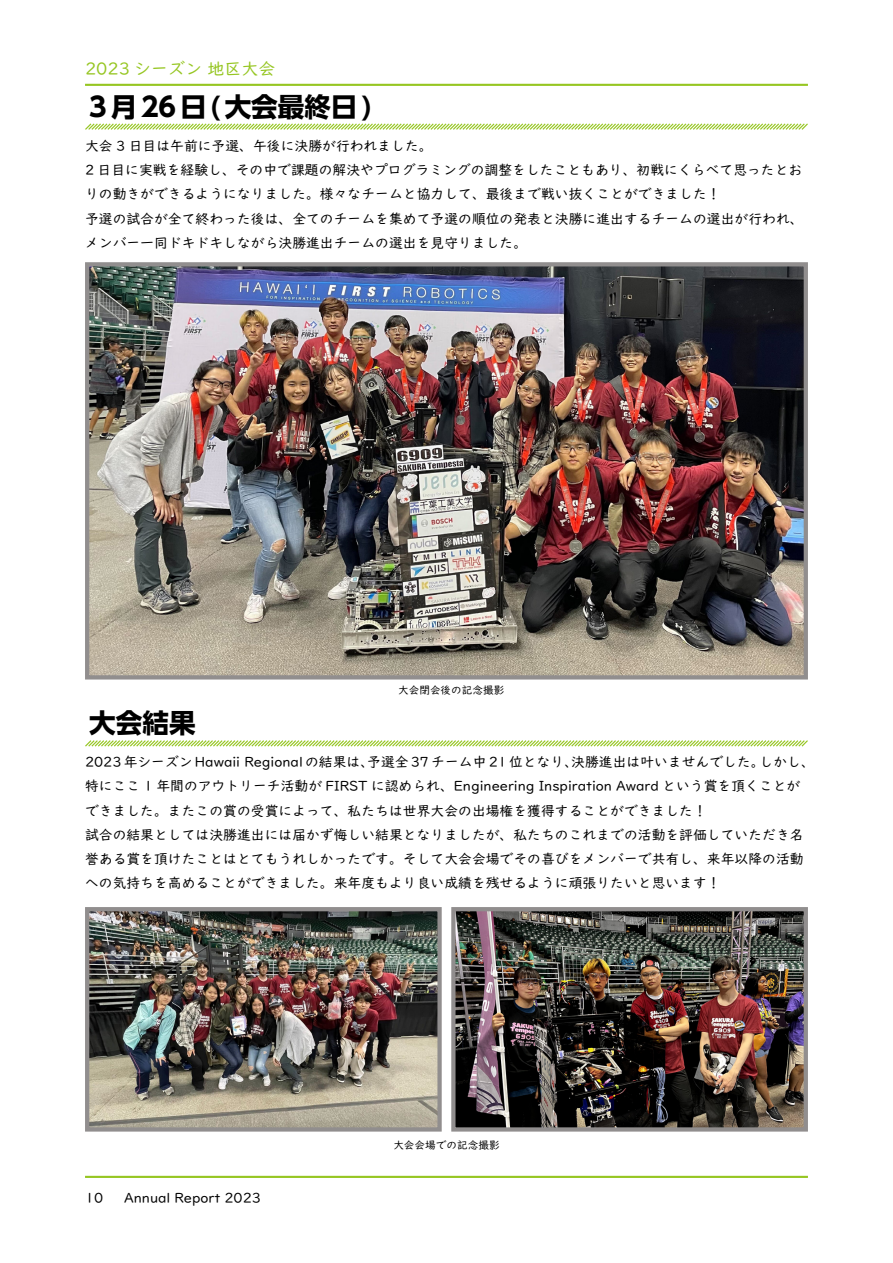
<style>
.page{position:relative;width:893px;height:1263px;background:#fff}
.page>*{position:absolute;margin:0;border:0;box-sizing:border-box;transform-origin:0 0}
.t1{font:700 26.55px "UD Shin Go NT Pr 6 N";color:#000}
.t2{font:16.95px "UD Digi Kyokasho Pro";color:#96c622}
.t3{font:13.8px/24.2px "UD Digi Kyokasho Pro";color:#000}
.t4{font:10.65px "UD Digi Kyokasho Pro";color:#000}
</style>
<div class="page">
<hr style="left:85px;top:84px;width:723px;height:2px;background:#96c622">
<hr style="left:85px;top:1176px;width:723px;height:2px;background:#96c622">
<svg style="left:85px;top:740px;width:723px;height:7px"></svg>
<img style="left:456px;top:912px;width:347px;height:214px">
<div style="left:451px;top:907px;width:357px;height:224px;border:4px solid #918e8e"></div>
<img style="left:90px;top:912px;width:347px;height:214px">
<div style="left:85px;top:907px;width:357px;height:224px;border:4px solid #918e8e"></div>
<img style="left:90px;top:267px;width:713px;height:407px">
<div style="left:85px;top:262px;width:723px;height:417px;border:4px solid #918e8e"></div>
<svg style="left:85px;top:123px;width:723px;height:7px"></svg>
<p class="t2" style="left:85px;top:54px;width:192px">2023 シーズン 地区大会</p>
<h1 class="t1" style="left:89px;top:85px;width:284px">3月26日(大会最終日)</h1>
<p class="t3" style="left:85px;top:133px;width:720px">大会 3 日目は午前に予選、午後に決勝が行われました。<br>2 日目に実戦を経験し、その中で課題の解決やプログラミングの調整をしたこともあり、初戦にくらべて思ったとおりの動きができるようになりました。様々なチームと協力して、最後まで戦い抜くことができました！<br>予選の試合が全て終わった後は、全てのチームを集めて予選の順位の発表と決勝に進出するチームの選出が行われ、メンバー一同ドキドキしながら決勝進出チームの選出を見守りました。</p>
<p class="t4" style="left:398px;top:681px;width:108px">大会閉会後の記念撮影</p>
<h1 class="t1" style="left:89px;top:701px;width:108px">大会結果</h1>
<p class="t3" style="left:85px;top:749px;width:731px">2023 年シーズン Hawaii Regional の結果は、予選全 37 チーム中 21 位となり、決勝進出は叶いませんでした。しかし、特にここ 1 年間のアウトリーチ活動が FIRST に認められ、Engineering Inspiration Award という賞を頂くことができました。またこの賞の受賞によって、私たちは世界大会の出場権を獲得することができました！<br>試合の結果としては決勝進出には届かず悔しい結果となりましたが、私たちのこれまでの活動を評価していただき名誉ある賞を頂けたことはとてもうれしかったです。そして大会会場でその喜びをメンバーで共有し、来年以降の活動への気持ちを高めることができました。来年度もより良い成績を残せるように頑張りたいと思います！</p>
<p class="t3" style="left:85px;top:1185px;width:20px">10</p>
<p class="t3" style="left:124px;top:1185px;width:138px">Annual Report 2023</p>
<p class="t4" style="left:393px;top:1136px;width:108px">大会会場での記念撮影</p>
</div>
